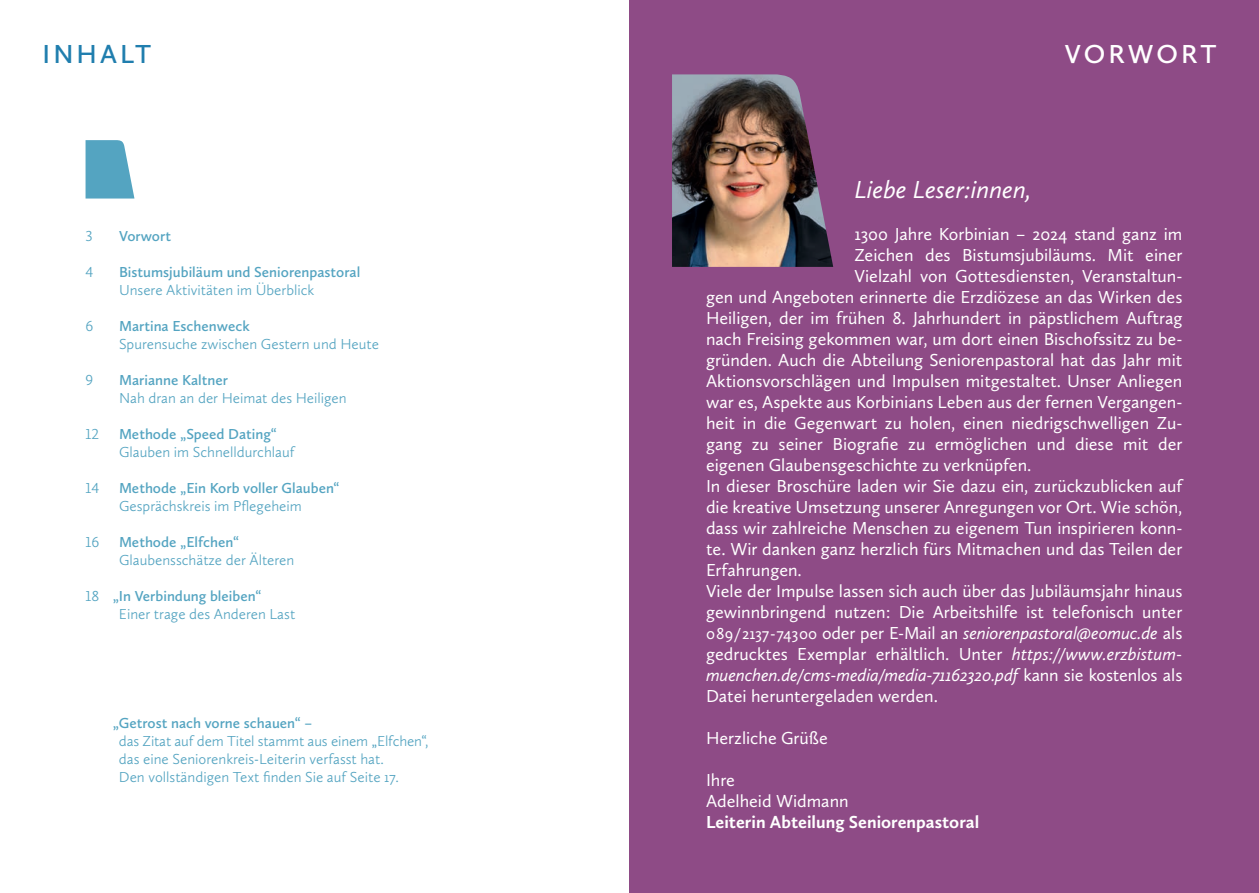
<style>
.page{position:relative;width:1259px;height:893px;background:#fff}
.page>*{position:absolute;margin:0;border:0;box-sizing:border-box;transform-origin:0 0}
.t1{font:600 27px "Calluna Sans";letter-spacing:.11em;color:#fff}
.t2{font:600 27px "Calluna Sans";letter-spacing:.115em;color:#207eae}
.t3{font:italic 25.5px "Calluna Sans";color:#fff}
.t4{font:18px/21px "Calluna Sans";color:#fff}
.t5{font:italic 18px "Calluna Sans";letter-spacing:-.01em;color:#fff}
.t6{font:700 18px "Calluna Sans";color:#fff}
.t7{font:300 15px/18px "Calluna Sans";color:#54a4c1}
.t8{font:600 15px "Calluna Sans";color:#54a4c1}
.s1{font-style:normal;font-size:16.5px}
.s2{font-style:normal}
.s3{font-style:italic}
</style>
<div class="page">
<div style="left:629px;top:0;width:630px;height:893px;background:#8e4b86"></div>
<img style="left:672px;top:74px;width:161px;height:193px">
<svg style="left:86px;top:140px;width:48px;height:59px;background:#68aec8"></svg>
<h1 class="t2" style="left:43px;top:37px;width:110px">INHALT</h1>
<h1 class="t1" style="left:1064px;top:37px;width:153px">VORWORT</h1>
<p class="t7" style="left:86px;top:227px;width:9px">3</p>
<p class="t7" style="left:86px;top:263px;width:9px">4</p>
<p class="t7" style="left:86px;top:317px;width:9px">6</p>
<p class="t7" style="left:86px;top:371px;width:9px">9</p>
<p class="t7" style="left:86px;top:425px;width:15px">12</p>
<p class="t7" style="left:86px;top:479px;width:16px">14</p>
<p class="t7" style="left:86px;top:533px;width:15px">16</p>
<p class="t7" style="left:86px;top:587px;width:16px">18</p>
<p class="t8" style="left:119px;top:227px;width:53px">Vorwort</p>
<p class="t8" style="left:119px;top:263px;width:243px">Bistumsjubiläum und Seniorenpastoral</p>
<p class="t7" style="left:119px;top:281px;width:197px">Unsere Aktivitäten im Überblick</p>
<p class="t8" style="left:119px;top:317px;width:132px">Martina Eschenweck</p>
<p class="t7" style="left:119px;top:335px;width:261px">Spurensuche zwischen Gestern und Heute</p>
<p class="t8" style="left:119px;top:371px;width:110px">Marianne Kaltner</p>
<p class="t7" style="left:119px;top:389px;width:229px">Nah dran an der Heimat des Heiligen</p>
<p class="t8" style="left:119px;top:425px;width:159px">Methode „Speed Dating“</p>
<p class="t7" style="left:119px;top:443px;width:177px">Glauben im Schnelldurchlauf</p>
<p class="t8" style="left:119px;top:479px;width:222px">Methode „Ein Korb voller Glauben“</p>
<p class="t7" style="left:119px;top:497px;width:184px">Gesprächskreis im Pflegeheim</p>
<p class="t8" style="left:119px;top:533px;width:121px">Methode „Elfchen“</p>
<p class="t7" style="left:119px;top:551px;width:177px">Glaubensschätze der Älteren</p>
<p class="t8" style="left:113px;top:587px;width:150px">„In Verbindung bleiben“</p>
<p class="t7" style="left:119px;top:605px;width:178px">Einer trage des Anderen Last</p>
<p class="t8" style="left:113px;top:713px;width:201px">„Getrost nach vorne schauen“ –</p>
<p class="t7" style="left:119px;top:731px;width:311px">das Zitat auf dem Titel stammt aus einem „Elfchen“, das eine Seniorenkreis-Leiterin verfasst hat.<br>Den vollständigen Text finden Sie auf Seite 17.</p>
<h2 class="t3" style="left:854px;top:174px;width:178px">Liebe Leser:innen,</h2>
<p class="t4" style="left:854px;top:223px;width:329px">1300 Jahre Korbinian – 2024 stand ganz im</p>
<p class="t4" style="left:854px;top:244px;width:329px">Zeichen des Bistumsjubiläums. Mit einer</p>
<p class="t4" style="left:854px;top:265px;width:329px">Vielzahl von Gottesdiensten, Veranstaltun-</p>
<p class="t4" style="left:706px;top:286px;width:478px">gen und Angeboten erinnerte die Erzdiözese an das Wirken des</p>
<p class="t4" style="left:706px;top:307px;width:478px">Heiligen, der im frühen 8. Jahrhundert in päpstlichem Auftrag</p>
<p class="t4" style="left:706px;top:328px;width:478px">nach Freising gekommen war, um dort einen Bischofssitz zu be-</p>
<p class="t4" style="left:706px;top:349px;width:478px">gründen. Auch die Abteilung Seniorenpastoral hat das Jahr mit</p>
<p class="t4" style="left:706px;top:370px;width:478px">Aktionsvorschlägen und Impulsen mitgestaltet. Unser Anliegen</p>
<p class="t4" style="left:706px;top:391px;width:478px">war es, Aspekte aus Korbinians Leben aus der fernen Vergangen-</p>
<p class="t4" style="left:706px;top:412px;width:478px">heit in die Gegenwart zu holen, einen niedrigschwelligen Zu-</p>
<p class="t4" style="left:706px;top:433px;width:478px">gang zu seiner Biografie zu ermöglichen und diese mit der</p>
<p class="t4" style="left:706px;top:454px;width:327px">eigenen Glaubensgeschichte zu verknüpfen.</p>
<p class="t4" style="left:706px;top:475px;width:478px">In dieser Broschüre laden wir Sie dazu ein, zurückzublicken auf</p>
<p class="t4" style="left:706px;top:496px;width:478px">die kreative Umsetzung unserer Anregungen vor Ort. Wie schön,</p>
<p class="t4" style="left:706px;top:517px;width:478px">dass wir zahlreiche Menschen zu eigenem Tun inspirieren konn-</p>
<p class="t4" style="left:706px;top:538px;width:478px">te. Wir danken ganz herzlich fürs Mitmachen und das Teilen der</p>
<p class="t4" style="left:706px;top:559px;width:97px">Erfahrungen.</p>
<p class="t4" style="left:706px;top:580px;width:478px">Viele der Impulse lassen sich auch über das Jubiläumsjahr hinaus</p>
<p class="t4" style="left:706px;top:601px;width:478px">gewinnbringend nutzen: Die Arbeitshilfe ist telefonisch unter</p>
<p class="t5" style="left:706px;top:622px;width:478px"><span class="s1">0 89/2137-74300</span> <span class="s2">oder per E-Mail an</span> seniorenpastoral@eomuc.de <span class="s2">als</span></p>
<p class="t4" style="left:706px;top:643px;width:478px">gedrucktes Exemplar erhältlich. Unter <span class="s3">https://www.erzbistum-</span></p>
<p class="t5" style="left:706px;top:664px;width:478px">muenchen.de/cms-media/media-71162320.pdf <span class="s2">kann sie kostenlos als</span></p>
<p class="t4" style="left:706px;top:685px;width:233px">Datei heruntergeladen werden.</p>
<p class="t4" style="left:706px;top:727px;width:123px">Herzliche Grüße</p>
<p class="t4" style="left:706px;top:769px;width:144px">Ihre<br>Adelheid Widmann</p>
<p class="t6" style="left:706px;top:811px;width:275px">Leiterin Abteilung Seniorenpastoral</p>
</div>
